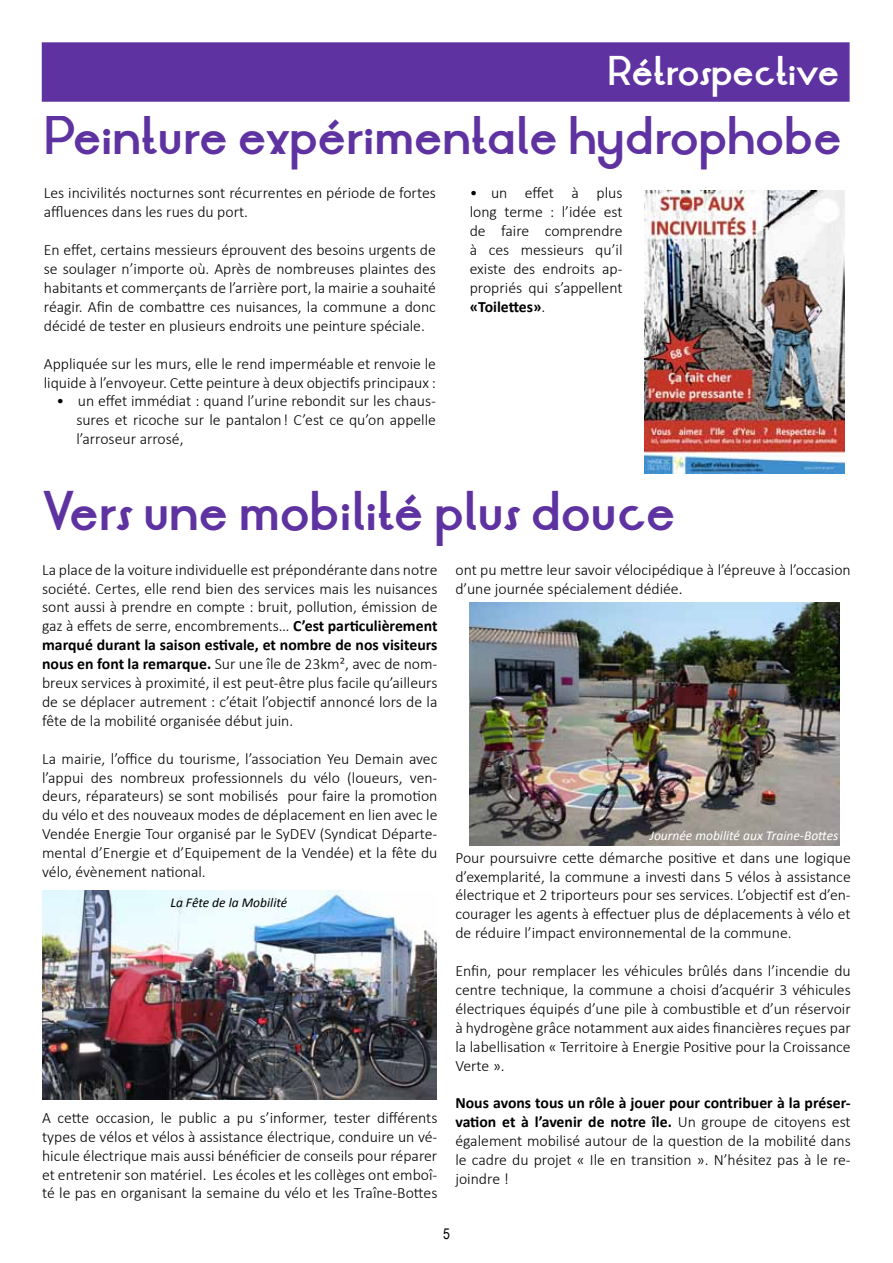
<style>
.page{position:relative;width:893px;height:1263px;background:#fff}
.page>*{position:absolute;margin:0;border:0;box-sizing:border-box;transform-origin:0 0}
.t1{font:700 45px "LT Oksana";color:#5f32a1}
.t2{font:700 43.5px "LT Oksana";color:#5f32a1}
.t3{font:700 33px "LT Oksana";color:#fff}
.t4{font:300 15.75px/18.9px "Calibri";color:#000;text-align:justify}
.t5{font:300 15.75px/18.9px "Calibri";color:#000102;text-align:justify}
.t6{font:15px "Arial Narrow";color:#000}
.t7{font:italic 13.5px "Calibri";color:#fffffe}
.t8{font:italic 13.5px "Calibri";color:#000}
.s1{font-weight:700}
</style>
<div class="page">
<div style="left:42px;top:42px;width:808px;height:60px;background:#5f32a1;border:2px solid #5f32a1"></div>
<img style="left:42px;top:891px;width:395px;height:209px">
<img style="left:469px;top:603px;width:370px;height:242px">
<img style="left:645px;top:190px;width:199px;height:283px">
<h3 class="t3" style="left:608px;top:47px;width:232px">Rétrospective</h3>
<h2 class="t2" style="left:44px;top:104px;width:799px">Peinture expérimentale hydrophobe</h2>
<p class="t4" style="left:44px;top:184px;width:394px">Les incivilités nocturnes sont récurrentes en période de fortes affluences dans les rues du port.</p>
<p class="t4" style="left:44px;top:240px;width:394px">En effet, certains messieurs éprouvent des besoins urgents de se soulager n’importe où. Après de nombreuses plaintes des habitants et commerçants de l’arrière port, la mairie a souhaité réagir. Afin de combattre ces nuisances, la commune a donc décidé de tester en plusieurs endroits une peinture spéciale.</p>
<p class="t4" style="left:44px;top:354px;width:394px">Appliquée sur les murs, elle le rend imperméable et renvoie le liquide à l’envoyeur. Cette peinture à deux objectifs principaux :</p>
<p class="t5" style="left:76px;top:392px;width:361px;text-indent:-20px">• un effet immédiat : quand l’urine rebondit sur les chaus&shy;sures et ricoche sur le pantalon ! C’est ce qu’on appelle l’arroseur arrosé,</p>
<p class="t5" style="left:470px;top:184px;width:154px">• un effet à plus long terme : l’idée est de faire comprendre à ces messieurs qu’il existe des endroits ap&shy;propriés qui s’appellent <span class="s1">«Toilettes»</span>.</p>
<h1 class="t1" style="left:43px;top:478px;width:633px">Vers une mobilité plus douce</h1>
<p class="t4" style="left:42px;top:560px;width:397px">La place de la voiture individuelle est prépondérante dans notre société. Certes, elle rend bien des services mais les nuisances sont aussi à prendre en compte : bruit, pollution, émission de gaz à effets de serre, encombrements… <span class="s1">C’est particulièrement marqué durant la saison estivale, et nombre de nos visiteurs nous en font la remarque.</span> Sur une île de 23km², avec de nom&shy;breux services à proximité, il est peut-être plus facile qu’ailleurs de se déplacer autrement : c’était l’objectif annoncé lors de la fête de la mobilité organisée début juin.</p>
<p class="t4" style="left:42px;top:749px;width:397px">La mairie, l’office du tourisme, l’association Yeu Demain avec l’appui des nombreux professionnels du vélo (loueurs, ven&shy;deurs, réparateurs) se sont mobilisés pour faire la promotion du vélo et des nouveaux modes de déplacement en lien avec le Vendée Energie Tour organisé par le SyDEV (Syndicat Départe&shy;mental d’Energie et d’Equipement de la Vendée) et la fête du vélo, évènement national.</p>
<p class="t8" style="left:170px;top:893px;width:118px">La Fête de la Mobilité</p>
<p class="t4" style="left:42px;top:1108px;width:397px">A cette occasion, le public a pu s’informer, tester différents types de vélos et vélos à assistance électrique, conduire un vé&shy;hicule électrique mais aussi bénéficier de conseils pour réparer et entretenir son matériel. Les écoles et les collèges ont emboî&shy;té le pas en organisant la semaine du vélo et les Traîne-Bottes</p>
<p class="t4" style="left:455px;top:560px;width:397px">ont pu mettre leur savoir vélocipédique à l’épreuve à l’occasion d’une journée spécialement dédiée.</p>
<p class="t7" style="left:650px;top:827px;width:190px">Journée mobilité aux Traine-Bottes</p>
<p class="t4" style="left:455px;top:848px;width:397px">Pour poursuivre cette démarche positive et dans une logique d’exemplarité, la commune a investi dans 5 vélos à assistance électrique et 2 triporteurs pour ses services. L’objectif est d’en&shy;courager les agents à effectuer plus de déplacements à vélo et de réduire l’impact environnemental de la commune.</p>
<p class="t4" style="left:455px;top:961px;width:397px">Enfin, pour remplacer les véhicules brûlés dans l’incendie du centre technique, la commune a choisi d’acquérir 3 véhicules électriques équipés d’une pile à combustible et d’un réservoir à hydrogène grâce notamment aux aides financières reçues par la labellisation « Territoire à Energie Positive pour la Croissance Verte ».</p>
<p class="t4" style="left:455px;top:1093px;width:397px"><span class="s1">Nous avons tous un rôle à jouer pour contribuer à la préser&shy;vation et à l’avenir de notre île.</span> Un groupe de citoyens est également mobilisé autour de la question de la mobilité dans le cadre du projet « Ile en transition ». N’hésitez pas à le re&shy;joindre !</p>
<p class="t6" style="left:443px;top:1222px;width:8px">5</p>
</div>
